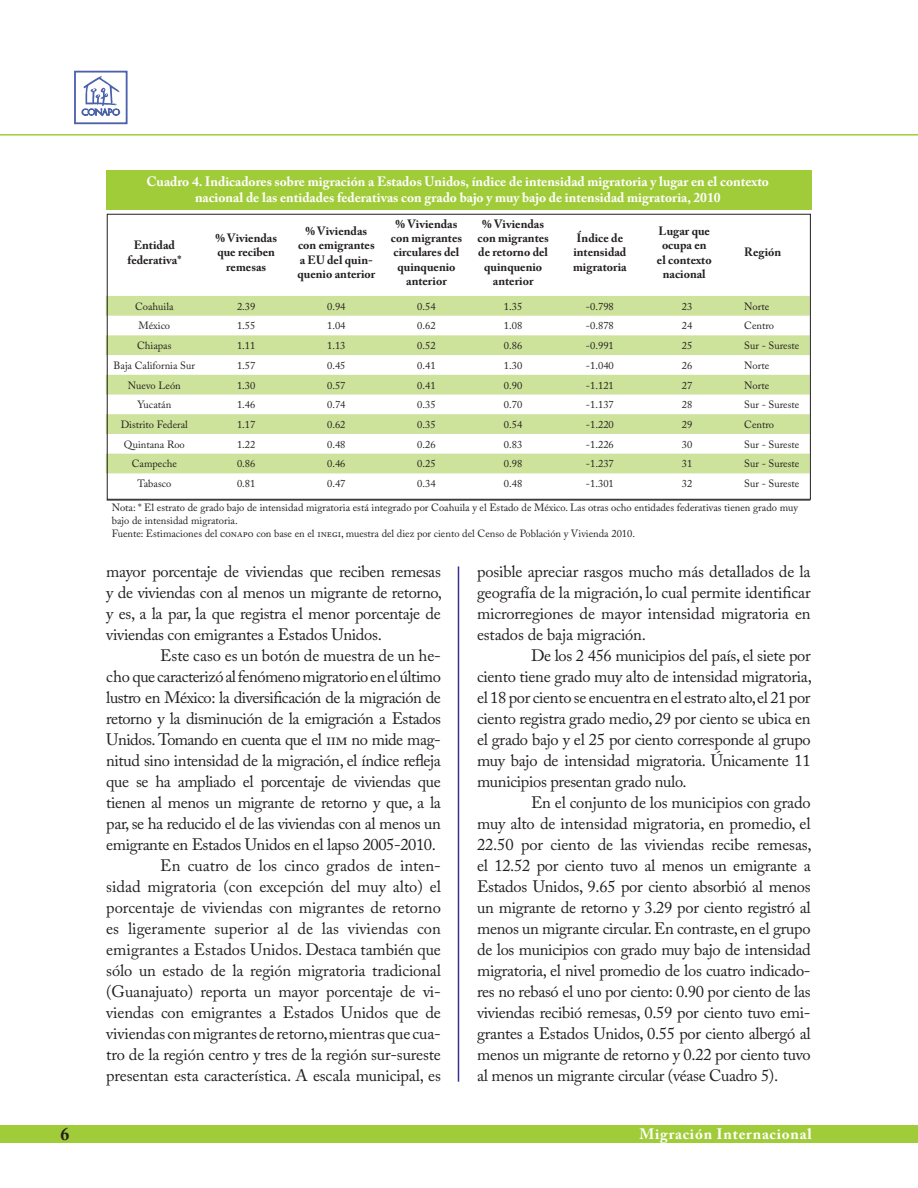
<style>
.page{position:relative;width:918px;height:1188px;background:#fff}
.page>*{position:absolute;margin:0;border:0;box-sizing:border-box;transform-origin:0 0}
.t1{font:700 18px "Adobe Caslon Pro";color:#231f20}
.Párrafo_sin{font:16.5px/21px "Adobe Caslon Pro";letter-spacing:-.02em;color:#231f20;text-align:justify}
.t2{font:700 15px "Adobe Caslon Pro";letter-spacing:.05em;color:#fff}
.grafica{font:700 13.5px "Adobe Caslon Pro";color:#fff}
.Cabeza{font:700 12px/14.4px "Adobe Caslon Pro";color:#231f20;text-align:center}
.Cuadro{font:10.5px/12.6px "Adobe Caslon Pro";color:#231f20}
</style>
<div class="page">
<div style="left:0;top:1125px;width:918px;height:18px;background:#a1cc3a"></div>
<hr style="left:0;top:134px;width:918px;height:2px;background:#a1cc3a">
<div style="left:74px;top:71px;width:54px;height:53px;border:2px solid #4b61ad"></div>
<svg style="left:82px;top:76px;width:38px;height:40px"></svg>
<hr style="left:107px;top:500px;width:703px;height:1px;background:#231f20">
<div style="left:106px;top:170px;width:706px;height:39px;background:#a1cc3a"></div>
<svg style="left:106px;top:296px;width:703px;height:177px;fill:#cde29a"></svg>
<hr style="left:458px;top:566px;width:1px;height:516px;background:#353091">
<p class="grafica" style="left:146px;top:173px;width:624px">Cuadro 4. Indicadores sobre migración a Estados Unidos, índice de intensidad migratoria y lugar en el contexto</p>
<p class="grafica" style="left:195px;top:190px;width:527px">nacional de las entidades federativas con grado bajo y muy bajo de intensidad migratoria, 2010</p>
<p class="Cabeza" style="left:134px;top:238px;width:43px">Entidad</p>
<p class="Cabeza" style="left:127px;top:252px;width:55px">federativa*</p>
<p class="Cabeza" style="left:215px;top:231px;width:63px">% Viviendas que reciben remesas</p>
<p class="Cabeza" style="left:297px;top:223px;width:79px">% Viviendas con emigrantes a EU del quin&shy;quenio anterior</p>
<p class="Cabeza" style="left:391px;top:216px;width:73px">% Viviendas con migrantes circulares del quinquenio anterior</p>
<p class="Cabeza" style="left:478px;top:216px;width:73px">% Viviendas con migrantes de retorno del quinquenio anterior</p>
<p class="Cabeza" style="left:573px;top:231px;width:55px;text-align:left">Índice de intensidad migratoria</p>
<p class="Cabeza" style="left:657px;top:223px;width:56px">Lugar que ocupa en el contexto nacional</p>
<p class="Cabeza" style="left:744px;top:245px;width:39px">Región</p>
<p class="Cuadro" style="left:135px;top:300px;width:40px">Coahuila</p>
<p class="Cuadro" style="left:237px;top:300px;width:20px">2.39</p>
<p class="Cuadro" style="left:327px;top:300px;width:20px">0.94</p>
<p class="Cuadro" style="left:417px;top:300px;width:20px">0.54</p>
<p class="Cuadro" style="left:504px;top:300px;width:20px">1.35</p>
<p class="Cuadro" style="left:586px;top:300px;width:29px">-0.798</p>
<p class="Cuadro" style="left:682px;top:300px;width:12px">23</p>
<p class="Cuadro" style="left:744px;top:300px;width:27px">Norte</p>
<p class="Cuadro" style="left:138px;top:319px;width:33px">México</p>
<p class="Cuadro" style="left:237px;top:319px;width:20px">1.55</p>
<p class="Cuadro" style="left:327px;top:319px;width:20px">1.04</p>
<p class="Cuadro" style="left:417px;top:319px;width:20px">0.62</p>
<p class="Cuadro" style="left:504px;top:319px;width:20px">1.08</p>
<p class="Cuadro" style="left:586px;top:319px;width:29px">-0.878</p>
<p class="Cuadro" style="left:682px;top:319px;width:12px">24</p>
<p class="Cuadro" style="left:744px;top:319px;width:31px">Centro</p>
<p class="Cuadro" style="left:137px;top:339px;width:36px">Chiapas</p>
<p class="Cuadro" style="left:237px;top:339px;width:20px">1.11</p>
<p class="Cuadro" style="left:327px;top:339px;width:20px">1.13</p>
<p class="Cuadro" style="left:417px;top:339px;width:20px">0.52</p>
<p class="Cuadro" style="left:504px;top:339px;width:20px">0.86</p>
<p class="Cuadro" style="left:586px;top:339px;width:29px">-0.991</p>
<p class="Cuadro" style="left:682px;top:339px;width:12px">25</p>
<p class="Cuadro" style="left:744px;top:339px;width:57px">Sur - Sureste</p>
<p class="Cuadro" style="left:114px;top:359px;width:83px">Baja California Sur</p>
<p class="Cuadro" style="left:237px;top:359px;width:20px">1.57</p>
<p class="Cuadro" style="left:327px;top:359px;width:20px">0.45</p>
<p class="Cuadro" style="left:417px;top:359px;width:20px">0.41</p>
<p class="Cuadro" style="left:504px;top:359px;width:20px">1.30</p>
<p class="Cuadro" style="left:586px;top:359px;width:29px">-1.040</p>
<p class="Cuadro" style="left:682px;top:359px;width:12px">26</p>
<p class="Cuadro" style="left:744px;top:359px;width:27px">Norte</p>
<p class="Cuadro" style="left:128px;top:379px;width:54px">Nuevo León</p>
<p class="Cuadro" style="left:237px;top:379px;width:20px">1.30</p>
<p class="Cuadro" style="left:327px;top:379px;width:20px">0.57</p>
<p class="Cuadro" style="left:417px;top:379px;width:20px">0.41</p>
<p class="Cuadro" style="left:504px;top:379px;width:20px">0.90</p>
<p class="Cuadro" style="left:586px;top:379px;width:29px">-1.121</p>
<p class="Cuadro" style="left:682px;top:379px;width:12px">27</p>
<p class="Cuadro" style="left:744px;top:379px;width:27px">Norte</p>
<p class="Cuadro" style="left:137px;top:398px;width:35px">Yucatán</p>
<p class="Cuadro" style="left:237px;top:398px;width:20px">1.46</p>
<p class="Cuadro" style="left:327px;top:398px;width:20px">0.74</p>
<p class="Cuadro" style="left:417px;top:398px;width:20px">0.35</p>
<p class="Cuadro" style="left:504px;top:398px;width:20px">0.70</p>
<p class="Cuadro" style="left:586px;top:398px;width:29px">-1.137</p>
<p class="Cuadro" style="left:682px;top:398px;width:12px">28</p>
<p class="Cuadro" style="left:744px;top:398px;width:57px">Sur - Sureste</p>
<p class="Cuadro" style="left:121px;top:418px;width:69px">Distrito Federal</p>
<p class="Cuadro" style="left:237px;top:418px;width:20px">1.17</p>
<p class="Cuadro" style="left:327px;top:418px;width:20px">0.62</p>
<p class="Cuadro" style="left:417px;top:418px;width:20px">0.35</p>
<p class="Cuadro" style="left:504px;top:418px;width:20px">0.54</p>
<p class="Cuadro" style="left:586px;top:418px;width:29px">-1.220</p>
<p class="Cuadro" style="left:682px;top:418px;width:12px">29</p>
<p class="Cuadro" style="left:744px;top:418px;width:31px">Centro</p>
<p class="Cuadro" style="left:124px;top:438px;width:62px">Quintana Roo</p>
<p class="Cuadro" style="left:237px;top:438px;width:20px">1.22</p>
<p class="Cuadro" style="left:327px;top:438px;width:20px">0.48</p>
<p class="Cuadro" style="left:417px;top:438px;width:20px">0.26</p>
<p class="Cuadro" style="left:504px;top:438px;width:20px">0.83</p>
<p class="Cuadro" style="left:586px;top:438px;width:29px">-1.226</p>
<p class="Cuadro" style="left:682px;top:438px;width:12px">30</p>
<p class="Cuadro" style="left:744px;top:438px;width:57px">Sur - Sureste</p>
<p class="Cuadro" style="left:132px;top:457px;width:47px">Campeche</p>
<p class="Cuadro" style="left:237px;top:457px;width:20px">0.86</p>
<p class="Cuadro" style="left:327px;top:457px;width:20px">0.46</p>
<p class="Cuadro" style="left:417px;top:457px;width:20px">0.25</p>
<p class="Cuadro" style="left:504px;top:457px;width:20px">0.98</p>
<p class="Cuadro" style="left:586px;top:457px;width:29px">-1.237</p>
<p class="Cuadro" style="left:682px;top:457px;width:12px">31</p>
<p class="Cuadro" style="left:744px;top:457px;width:57px">Sur - Sureste</p>
<p class="Cuadro" style="left:137px;top:477px;width:36px">Tabasco</p>
<p class="Cuadro" style="left:237px;top:477px;width:20px">0.81</p>
<p class="Cuadro" style="left:327px;top:477px;width:20px">0.47</p>
<p class="Cuadro" style="left:417px;top:477px;width:20px">0.34</p>
<p class="Cuadro" style="left:504px;top:477px;width:20px">0.48</p>
<p class="Cuadro" style="left:586px;top:477px;width:29px">-1.301</p>
<p class="Cuadro" style="left:682px;top:477px;width:12px">32</p>
<p class="Cuadro" style="left:744px;top:477px;width:57px">Sur - Sureste</p>
<p class="Cuadro" style="left:112px;top:501px;width:688px">Nota: * El estrato de grado bajo de intensidad migratoria está integrado por Coahuila y el Estado de México. Las otras ocho entidades federativas tienen grado muy bajo de intensidad migratoria.</p>
<p class="Cuadro" style="left:112px;top:527px;width:525px">Fuente: Estimaciones del conapo con base en el inegi, muestra del diez por ciento del Censo de Población y Vivienda 2010.</p>
<p class="Párrafo_sin" style="left:106px;top:561px;width:337px">mayor porcentaje de viviendas que reciben remesas y de viviendas con al menos un migrante de retorno, y es, a la par, la que registra el menor porcentaje de viviendas con emigrantes a Estados Unidos.</p>
<p class="Párrafo_sin" style="left:160px;top:645px;width:282px">Este caso es un botón de muestra de un he-</p>
<p class="Párrafo_sin" style="left:106px;top:666px;width:336px">cho que caracterizó al fenómeno migratorio en el último lustro en México: la diversificación de la migración de retorno y la disminución de la emigración a Estados Unidos. Tomando en cuenta que el iim no mide mag&shy;nitud sino intensidad de la migración, el índice refleja que se ha ampliado el porcentaje de viviendas que tienen al menos un migrante de retorno y que, a la par, se ha reducido el de las viviendas con al menos un emigrante en Estados Unidos en el lapso 2005-2010.</p>
<p class="Párrafo_sin" style="left:106px;top:855px;width:336px;text-indent:54px">En cuatro de los cinco grados de inten&shy;sidad migratoria (con excepción del muy alto) el porcentaje de viviendas con migrantes de retorno es ligeramente superior al de las viviendas con emigrantes a Estados Unidos. Destaca también que sólo un estado de la región migratoria tradicional (Guanajuato) reporta un mayor porcentaje de vi&shy;viendas con emigrantes a Estados Unidos que de viviendas con migrantes de retorno, mientras que cua&shy;tro de la región centro y tres de la región sur-sureste presentan esta característica. A escala municipal, es</p>
<p class="Párrafo_sin" style="left:477px;top:561px;width:335px">posible apreciar rasgos mucho más detallados de la geografía de la migración, lo cual permite identificar microrregiones de mayor intensidad migratoria en estados de baja migración.</p>
<p class="Párrafo_sin" style="left:477px;top:645px;width:336px;text-indent:54px">De los 2 456 municipios del país, el siete por ciento tiene grado muy alto de intensidad migratoria, el 18 por ciento se encuentra en el estrato alto, el 21 por ciento registra grado medio, 29 por ciento se ubica en el grado bajo y el 25 por ciento corresponde al grupo muy bajo de intensidad migratoria. Únicamente 11 municipios presentan grado nulo.</p>
<p class="Párrafo_sin" style="left:477px;top:792px;width:336px;text-indent:54px">En el conjunto de los municipios con grado muy alto de intensidad migratoria, en promedio, el 22.50 por ciento de las viviendas recibe remesas, el 12.52 por ciento tuvo al menos un emigrante a Estados Unidos, 9.65 por ciento absorbió al menos un migrante de retorno y 3.29 por ciento registró al menos un migrante circular. En contraste, en el grupo de los municipios con grado muy bajo de intensidad migratoria, el nivel promedio de los cuatro indicado&shy;res no rebasó el uno por ciento: 0.90 por ciento de las viviendas recibió remesas, 0.59 por ciento tuvo emi&shy;grantes a Estados Unidos, 0.55 por ciento albergó al menos un migrante de retorno y 0.22 por ciento tuvo al menos un migrante circular (véase Cuadro 5).</p>
<p class="t1" style="left:61px;top:1123px;width:10px">6</p>
<p class="t2" style="left:639px;top:1125px;width:174px">Migración Internacional</p>
</div>
